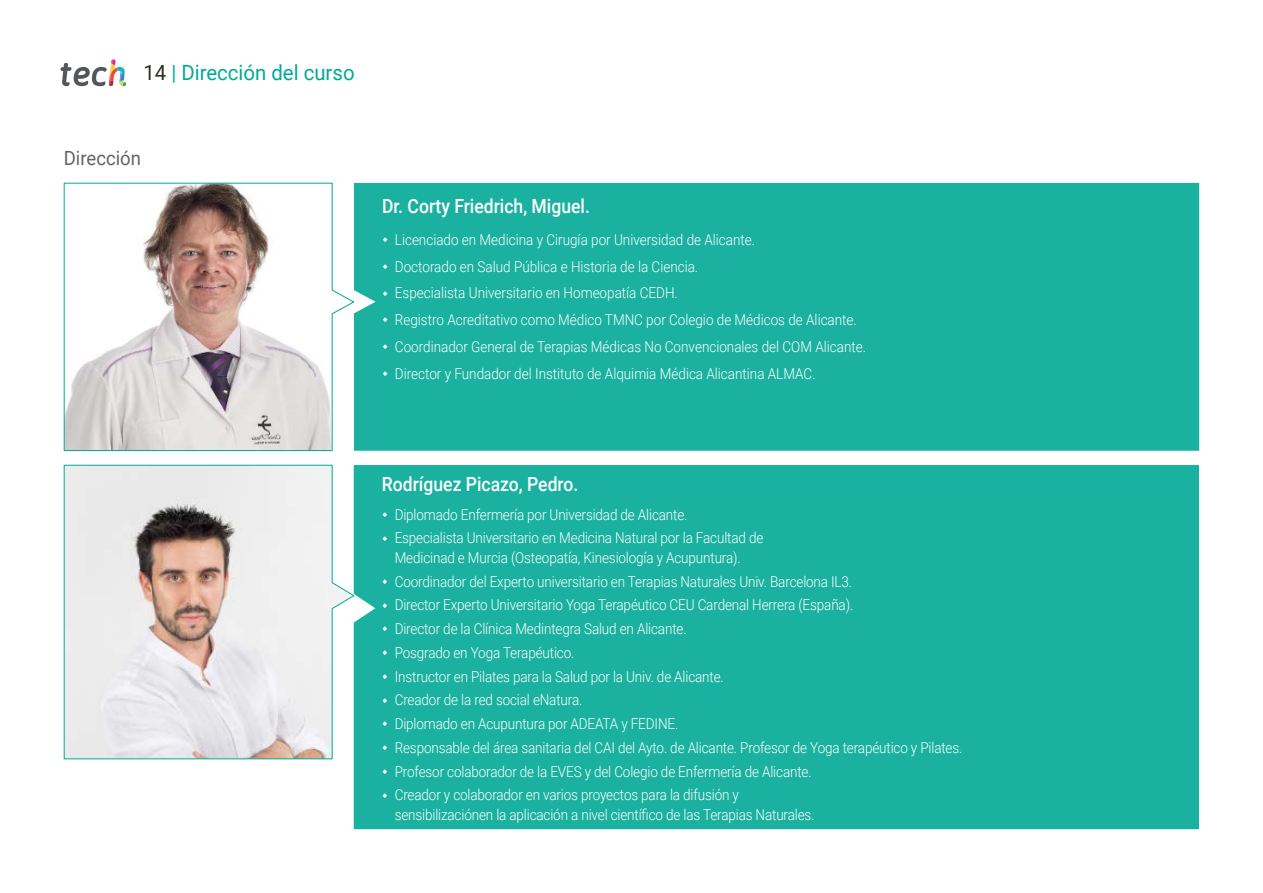
<style>
.page{position:relative;width:1263px;height:893px;background:#fff}
.page>*{position:absolute;margin:0;border:0;box-sizing:border-box;transform-origin:0 0}
.t1{font:21px "Roboto";color:#00a996}
.t2{font:500 19.5px "Roboto";color:#fff;scale:.9 1}
.t3{font:19.5px "Roboto";color:#61646a;scale:.95 1}
.t4{font:300 15px/23.7px "Roboto";letter-spacing:-.01em;color:#fff;scale:.9 1}
.s1{color:#312e20}
</style>
<div class="page">
<div style="left:354px;top:465px;width:845px;height:364px;background:#1ab1a0"></div>
<div style="left:354px;top:183px;width:845px;height:268px;background:#1ab1a0"></div>
<svg style="left:64px;top:183px;width:290px;height:268px"></svg>
<svg style="left:64px;top:465px;width:290px;height:294px"></svg>
<svg style="left:61px;top:60px;width:65px;height:27px"></svg>
<svg style="left:383px;top:512px;width:4px;height:5px"></svg>
<svg style="left:383px;top:536px;width:4px;height:5px"></svg>
<svg style="left:383px;top:579px;width:4px;height:5px"></svg>
<svg style="left:383px;top:603px;width:4px;height:5px"></svg>
<svg style="left:383px;top:626px;width:4px;height:5px"></svg>
<svg style="left:383px;top:650px;width:4px;height:5px"></svg>
<svg style="left:383px;top:674px;width:4px;height:5px"></svg>
<svg style="left:383px;top:698px;width:4px;height:5px"></svg>
<svg style="left:383px;top:721px;width:4px;height:5px"></svg>
<svg style="left:383px;top:745px;width:4px;height:5px"></svg>
<svg style="left:383px;top:769px;width:4px;height:5px"></svg>
<svg style="left:383px;top:793px;width:4px;height:5px"></svg>
<svg style="left:383px;top:237px;width:4px;height:5px"></svg>
<svg style="left:383px;top:264px;width:4px;height:5px"></svg>
<svg style="left:383px;top:291px;width:4px;height:5px"></svg>
<svg style="left:383px;top:317px;width:4px;height:5px"></svg>
<svg style="left:383px;top:344px;width:4px;height:5px"></svg>
<svg style="left:383px;top:371px;width:4px;height:5px"></svg>
<h1 class="t1" style="left:144px;top:57px;width:213px"><span class="s1">14</span> | Dirección del curso</h1>
<h2 class="t3" style="left:64px;top:144px;width:83px">Dirección</h2>
<h2 class="t2" style="left:382px;top:192px;width:232px">Dr. Corty Friedrich, Miguel.</h2>
<p class="t4" style="left:395px;top:226px;width:525px;line-height:26.7px">Licenciado en Medicina y Cirugía por Universidad de Alicante.<br>Doctorado en Salud Pública e Historia de la Ciencia.<br>Especialista Universitario en Homeopatía CEDH.<br>Registro Acreditativo como Médico TMNC por Colegio de Médicos de Alicante.<br>Coordinador General de Terapias Médicas No Convencionales del COM Alicante.<br>Director y Fundador del Instituto de Alquimia Médica Alicantina ALMAC.</p>
<h2 class="t2" style="left:382px;top:470px;width:220px">Rodríguez Picazo, Pedro.</h2>
<p class="t4" style="left:395px;top:502px;width:411px">Diplomado Enfermería por Universidad de Alicante.<br>Especialista Universitario en Medicina Natural por la Facultad de</p>
<p class="t4" style="left:395px;top:545px;width:632px">Medicinad e Murcia (Osteopatía, Kinesiología y Acupuntura).<br>Coordinador del Experto universitario en Terapias Naturales Univ. Barcelona IL3.<br>Director Experto Universitario Yoga Terapéutico CEU Cardenal Herrera (España).<br>Director de la Clínica Medintegra Salud en Alicante.<br>Posgrado en Yoga Terapéutico.<br>Instructor en Pilates para la Salud por la Univ. de Alicante.<br>Creador de la red social eNatura.<br>Diplomado en Acupuntura por ADEATA y FEDINE.<br>Responsable del área sanitaria del CAI del Ayto. de Alicante. Profesor de Yoga terapéutico y Pilates.<br>Profesor colaborador de la EVES y del Colegio de Enfermería de Alicante.<br>Creador y colaborador en varios proyectos para la difusión y</p>
<p class="t4" style="left:395px;top:802px;width:468px">sensibilizaciónen la aplicación a nivel científico de las Terapias Naturales.</p>
</div>
